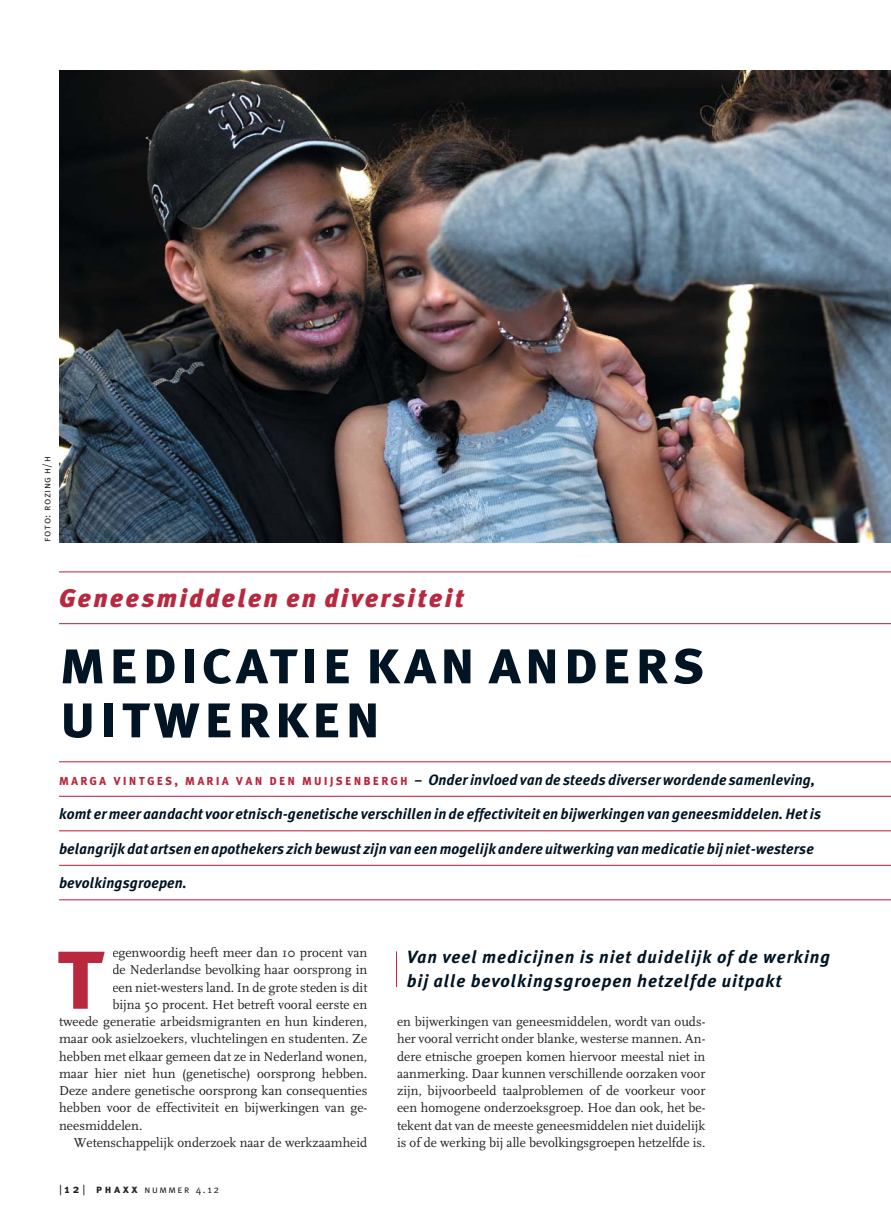
<style>
.page{position:relative;width:891px;height:1217px;background:#fff}
.page>*{position:absolute;margin:0;border:0;box-sizing:border-box;transform-origin:0 0}
.t1{font:106.2px "Meta Plus Bold Caps";color:#b9283e}
.t2{font:63px/54px "Meta Plus Bold Caps";letter-spacing:.035em;color:#001423}
.t3{font:italic 900 25.5px "Meta Plus";letter-spacing:.1em;color:#b9283e}
.t4{font:italic 700 17.7px/24px "Meta Plus";letter-spacing:.055em;color:#001423}
.t5{font:italic 700 15px "Meta Plus";letter-spacing:.01em;color:#001423}
.t6{font:13.5px/17.2px "FF Scala";color:#231f20;text-align:justify}
.t7{font:10.5px "Meta Caps";letter-spacing:.16em;color:#231f20}
.t8{font:10.5px "Meta Plus Normal Caps";letter-spacing:.055em;color:#231f20}
.s1{font-family:"Meta Bold Caps";font-weight:400;font-style:normal;color:#b9283e}
.s2{font-family:"Meta Bold Caps";font-weight:400;font-style:normal;color:#231f20}
.s3{font-family:"Meta";font-size:13.5px}
.s4{font-family:"Meta";font-weight:700;font-size:12px}
.s5{font-family:"Meta Bold Caps";font-size:11.7px}
.s6{font-family:"Meta"}
</style>
<div class="page">
<img style="left:59px;top:70px;width:832px;height:917px">
<p class="t8" style="left:41px;top:542px;width:87px;rotate:-90deg">foto: rozing h/h</p>
<h3 class="t3" style="left:59px;top:588px;width:407px">Geneesmiddelen en diversiteit</h3>
<h2 class="t2" style="left:59px;top:634px;width:648px">medicatie kan anders uitwerken</h2>
<p class="t5" style="left:59px;top:773px;width:757px"><span class="s1">marga vintges, maria van den muijsenbergh</span> <span class="s2">–</span> Onder invloed van de steeds diverser wordende samenleving,</p>
<p class="t5" style="left:59px;top:808px;width:764px">komt er meer aandacht voor etnisch-genetische verschillen in de effectiviteit en bijwerkingen van geneesmiddelen. Het is</p>
<p class="t5" style="left:59px;top:842px;width:756px">belangrijk dat artsen en apothekers zich bewust zijn van een mogelijk andere uitwerking van medicatie bij niet-westerse</p>
<p class="t5" style="left:59px;top:877px;width:129px">bevolkingsgroepen.</p>
<p class="t6" style="left:112px;top:945px;width:257px">egenwoordig heeft meer dan 10 procent van</p>
<p class="t6" style="left:112px;top:962px;width:256px">de Nederlandse bevolking haar oorsprong in</p>
<p class="t6" style="left:112px;top:979px;width:257px">een niet-westers land. In de grote steden is dit</p>
<p class="t6" style="left:112px;top:997px;width:256px">bijna 50 procent. Het betreft vooral eerste en</p>
<p class="t6" style="left:59px;top:1014px;width:310px">tweede generatie arbeidsmigranten en hun kinderen,</p>
<p class="t6" style="left:59px;top:1031px;width:310px">maar ook asielzoekers, vluchtelingen en studenten. Ze</p>
<p class="t6" style="left:59px;top:1048px;width:310px">hebben met elkaar gemeen dat ze in Nederland wonen,</p>
<p class="t6" style="left:59px;top:1066px;width:310px">maar hier niet hun (genetische) oorsprong hebben.</p>
<p class="t6" style="left:59px;top:1083px;width:310px">Deze andere genetische oorsprong kan consequenties</p>
<p class="t6" style="left:59px;top:1100px;width:310px">hebben voor de effectiviteit en bijwerkingen van ge-</p>
<p class="t6" style="left:59px;top:1117px;width:85px">neesmiddelen.</p>
<p class="t6" style="left:74px;top:1135px;width:295px">Wetenschappelijk onderzoek naar de werkzaamheid</p>
<h1 class="t1" style="left:55px;top:910px;width:51px">t</h1>
<h3 class="t4" style="left:407px;top:946px;width:425px">Van veel medicijnen is niet duidelijk of de werking bij alle bevolkingsgroepen hetzelfde uitpakt</h3>
<p class="t6" style="left:397px;top:1014px;width:310px">en bijwerkingen van geneesmiddelen, wordt van ouds&shy;her vooral verricht onder blanke, westerse mannen. An&shy;dere etnische groepen komen hiervoor meestal niet in aanmerking. Daar kunnen verschillende oorzaken voor zijn, bijvoorbeeld taalproblemen of de voorkeur voor een homogene onderzoeksgroep. Hoe dan ook, het be&shy;tekent dat van de meeste geneesmiddelen niet duidelijk is of de werking bij alle bevolkingsgroepen hetzelfde is.</p>
<p class="t7" style="left:59px;top:1183px;width:161px"><span class="s3">|</span><span class="s4">12</span><span class="s3">|</span> <span class="s5">phaxx</span> nummer <span class="s6">4.12</span></p>
</div>
